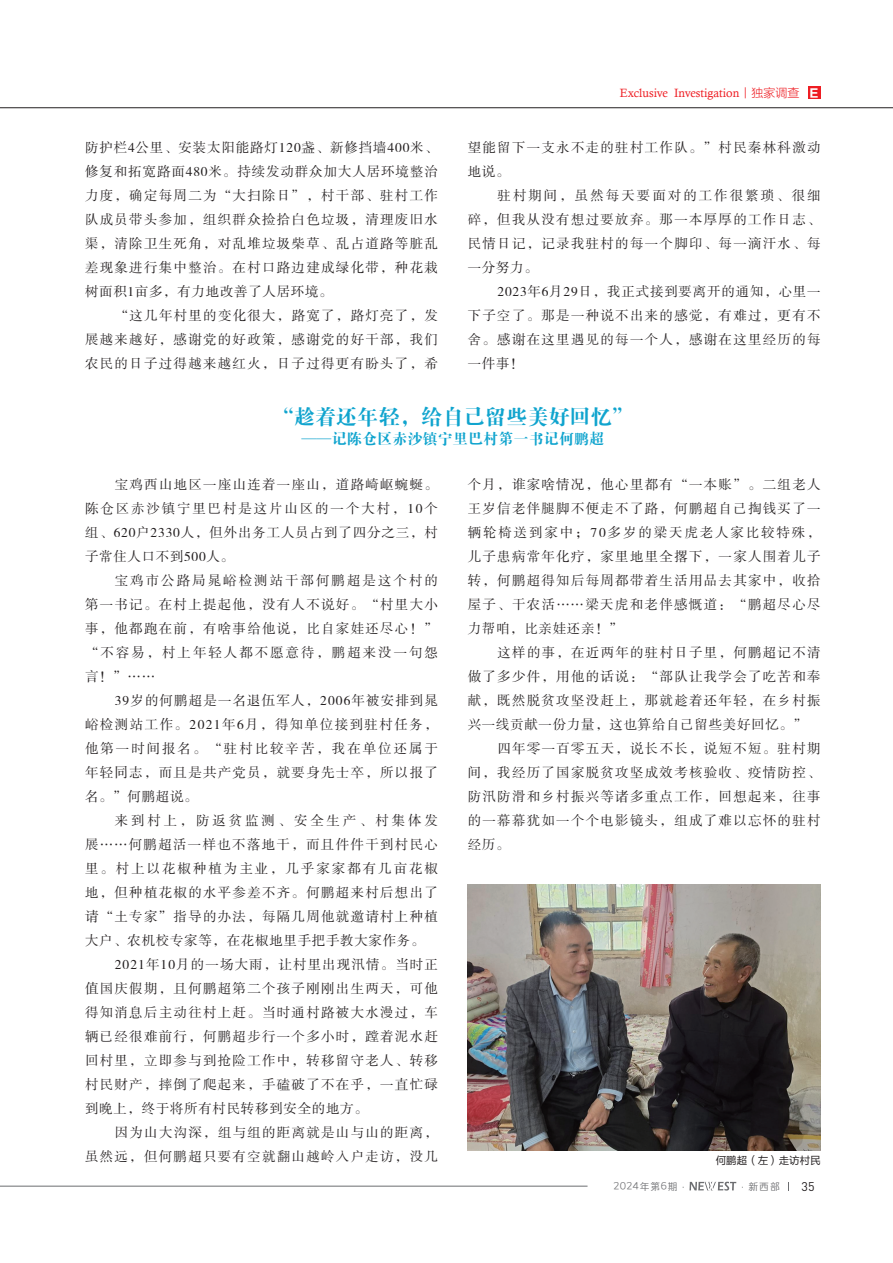
<style>
.page{position:relative;width:893px;height:1263px;background:#fff}
.page>*{position:absolute;margin:0;border:0;box-sizing:border-box;transform-origin:0 0}
.t1{font:21px "FZDBSK GBK1 0";letter-spacing:.01em;color:#10a4ce}
.t2{font:15px "FZDBSK GBK1 0";letter-spacing:.01em;color:#10a4ce}
.t3{font:13.5px/24px "FZSSK GBK1 0";letter-spacing:.095em;color:#231f20;text-align:justify}
.t4{font:13.5px "FZSSK GBK1 0";letter-spacing:.05em;color:#231f20}
.t5{font:13.5px "FZSSK GBK1 0";letter-spacing:.145em;color:#231f20}
.t6{font:13.5px "FZSSK GBK1 0";letter-spacing:.205em;color:#231f20}
.t7{font:12.45px "DIN";color:#231f20}
.t8{font:12px "Calisto";color:#ee1d23}
.t9{font:10.5px "FZLTHK GBK1 0";color:#231f20}
.t10{font:9.75px "Loong Flash Sans GB Regular";letter-spacing:.1em;color:#6c6d70}
.s1{font-family:"FZLTXHK GBK1 0"}
.s2{font-family:"FZLTDHK GBK1 0";font-size:11.4px;color:#fff}
</style>
<div class="page">
<hr style="left:0;top:1186px;width:587px;height:1px;background:#6c6d70">
<svg style="left:689px;top:1182px;width:47px;height:8px"></svg>
<hr style="left:0;top:107px;width:893px;height:1px;background:#231f20">
<div style="left:808px;top:87px;width:13px;height:12px;background:#ee1d23"></div>
<img style="left:468px;top:885px;width:353px;height:265px">
<p class="t3" style="left:85px;top:136px;width:354px">防护栏4公里、安装太阳能路灯120盏、新修挡墙400米、修复和拓宽路面480米。持续发动群众加大人居环境整治力度，确定每周二为“大扫除日”，村干部、驻村工作队成员带头参加，组织群众捡拾白色垃圾，清理废旧水渠，清除卫生死角，对乱堆垃圾柴草、乱占道路等脏乱差现象进行集中整治。在村口路边建成绿化带，种花栽树面积1亩多，有力地改善了人居环境。</p>
<p class="t3" style="left:85px;top:304px;width:354px;text-indent:30px">“这几年村里的变化很大，路宽了，路灯亮了，发展越来越好，感谢党的好政策，感谢党的好干部，我们农民的日子过得越来越红火，日子过得更有盼头了，希</p>
<p class="t8" style="left:620px;top:86px;width:201px">Exclusive Investigation<span class="s1">丨独家调查</span> <span class="s2">Ｅ</span></p>
<p class="t3" style="left:468px;top:136px;width:354px">望能留下一支永不走的驻村工作队。”村民秦林科激动地说。</p>
<p class="t3" style="left:468px;top:184px;width:354px;text-indent:30px">驻村期间，虽然每天要面对的工作很繁琐、很细碎，但我从没有想过要放弃。那一本厚厚的工作日志、民情日记，记录我驻村的每一个脚印、每一滴汗水、每一分努力。</p>
<p class="t3" style="left:468px;top:280px;width:354px;text-indent:30px">2023年6月29日，我正式接到要离开的通知，心里一下子空了。那是一种说不出来的感觉，有难过，更有不舍。感谢在这里遇见的每一个人，感谢在这里经历的每一件事！</p>
<h1 class="t1" style="left:273px;top:406px;width:362px">“趁着还年轻，给自己留些美好回忆”</h1>
<p class="t2" style="left:301px;top:431px;width:304px">——记陈仓区赤沙镇宁里巴村第一书记何鹏超</p>
<p class="t3" style="left:85px;top:473px;width:354px;text-indent:30px">宝鸡西山地区一座山连着一座山，道路崎岖蜿蜒。陈仓区赤沙镇宁里巴村是这片山区的一个大村，10个组、620户2330人，但外出务工人员占到了四分之三，村子常住人口不到500人。</p>
<p class="t3" style="left:85px;top:569px;width:354px;text-indent:30px">宝鸡市公路局晁峪检测站干部何鹏超是这个村的第一书记。在村上提起他，没有人不说好。“村里大小事，他都跑在前，有啥事给他说，比自家娃还尽心！” “不容易，村上年轻人都不愿意待，鹏超来没一句怨言！”……</p>
<p class="t3" style="left:85px;top:689px;width:355px;text-indent:30px">39岁的何鹏超是一名退伍军人，2006年被安排到晁峪检测站工作。2021年6月，得知单位接到驻村任务，他第一时间报名。“驻村比较辛苦，我在单位还属于年轻同志，而且是共产党员，就要身先士卒，所以报了名。”何鹏超说。</p>
<p class="t6" style="left:115px;top:813px;width:325px">来到村上，防返贫监测、安全生产、村集体发</p>
<p class="t3" style="left:85px;top:833px;width:354px">展……何鹏超活一样也不落地干，而且件件干到村民心</p>
<p class="t5" style="left:85px;top:861px;width:354px">里。村上以花椒种植为主业，几乎家家都有几亩花椒</p>
<p class="t3" style="left:85px;top:881px;width:354px">地，但种植花椒的水平参差不齐。何鹏超来村后想出了</p>
<p class="t3" style="left:85px;top:905px;width:354px">请“土专家”指导的办法，每隔几周他就邀请村上种植</p>
<p class="t4" style="left:85px;top:933px;width:341px">大户、农机校专家等，在花椒地里手把手教大家作务。</p>
<p class="t3" style="left:115px;top:953px;width:325px">2021年10月的一场大雨，让村里出现汛情。当时正</p>
<p class="t3" style="left:85px;top:977px;width:354px">值国庆假期，且何鹏超第二个孩子刚刚出生两天，可他</p>
<p class="t3" style="left:85px;top:1001px;width:354px">得知消息后主动往村上赶。当时通村路被大水漫过，车</p>
<p class="t3" style="left:85px;top:1025px;width:354px">辆已经很难前行，何鹏超步行一个多小时，蹚着泥水赶</p>
<p class="t3" style="left:85px;top:1049px;width:354px">回村里，立即参与到抢险工作中，转移留守老人、转移</p>
<p class="t3" style="left:85px;top:1073px;width:354px">村民财产，摔倒了爬起来，手磕破了不在乎，一直忙碌</p>
<p class="t4" style="left:85px;top:1101px;width:284px">到晚上，终于将所有村民转移到安全的地方。</p>
<p class="t3" style="left:115px;top:1121px;width:325px">因为山大沟深，组与组的距离就是山与山的距离，</p>
<p class="t3" style="left:85px;top:1145px;width:354px">虽然远，但何鹏超只要有空就翻山越岭入户走访，没几</p>
<p class="t3" style="left:468px;top:473px;width:354px">个月，谁家啥情况，他心里都有“一本账”。二组老人王岁信老伴腿脚不便走不了路，何鹏超自己掏钱买了一辆轮椅送到家中；70多岁的梁天虎老人家比较特殊，儿子患病常年化疗，家里地里全撂下，一家人围着儿子转，何鹏超得知后每周都带着生活用品去其家中，收拾屋子、干农活……梁天虎和老伴感慨道：“鹏超尽心尽力帮咱，比亲娃还亲！”</p>
<p class="t3" style="left:497px;top:641px;width:325px">这样的事，在近两年的驻村日子里，何鹏超记不清</p>
<p class="t3" style="left:468px;top:665px;width:354px">做了多少件，用他的话说：“部队让我学会了吃苦和奉</p>
<p class="t3" style="left:468px;top:689px;width:354px">献，既然脱贫攻坚没赶上，那就趁着还年轻，在乡村振</p>
<p class="t4" style="left:468px;top:717px;width:341px">兴一线贡献一份力量，这也算给自己留些美好回忆。”</p>
<p class="t3" style="left:497px;top:737px;width:325px">四年零一百零五天，说长不长，说短不短。驻村期</p>
<p class="t3" style="left:468px;top:761px;width:354px">间，我经历了国家脱贫攻坚成效考核验收、疫情防控、</p>
<p class="t3" style="left:468px;top:785px;width:354px">防汛防滑和乡村振兴等诸多重点工作，回想起来，往事</p>
<p class="t3" style="left:468px;top:809px;width:354px">的一幕幕犹如一个个电影镜头，组成了难以忘怀的驻村</p>
<p class="t3" style="left:468px;top:833px;width:43px">经历。</p>
<p class="t9" style="left:716px;top:1154px;width:106px">何鹏超（左）走访村民</p>
<p class="t10" style="left:614px;top:1181px;width:168px">2024年第6期·　　　　 ·新西部</p>
<p class="t7" style="left:801px;top:1178px;width:13px">35</p>
</div>
